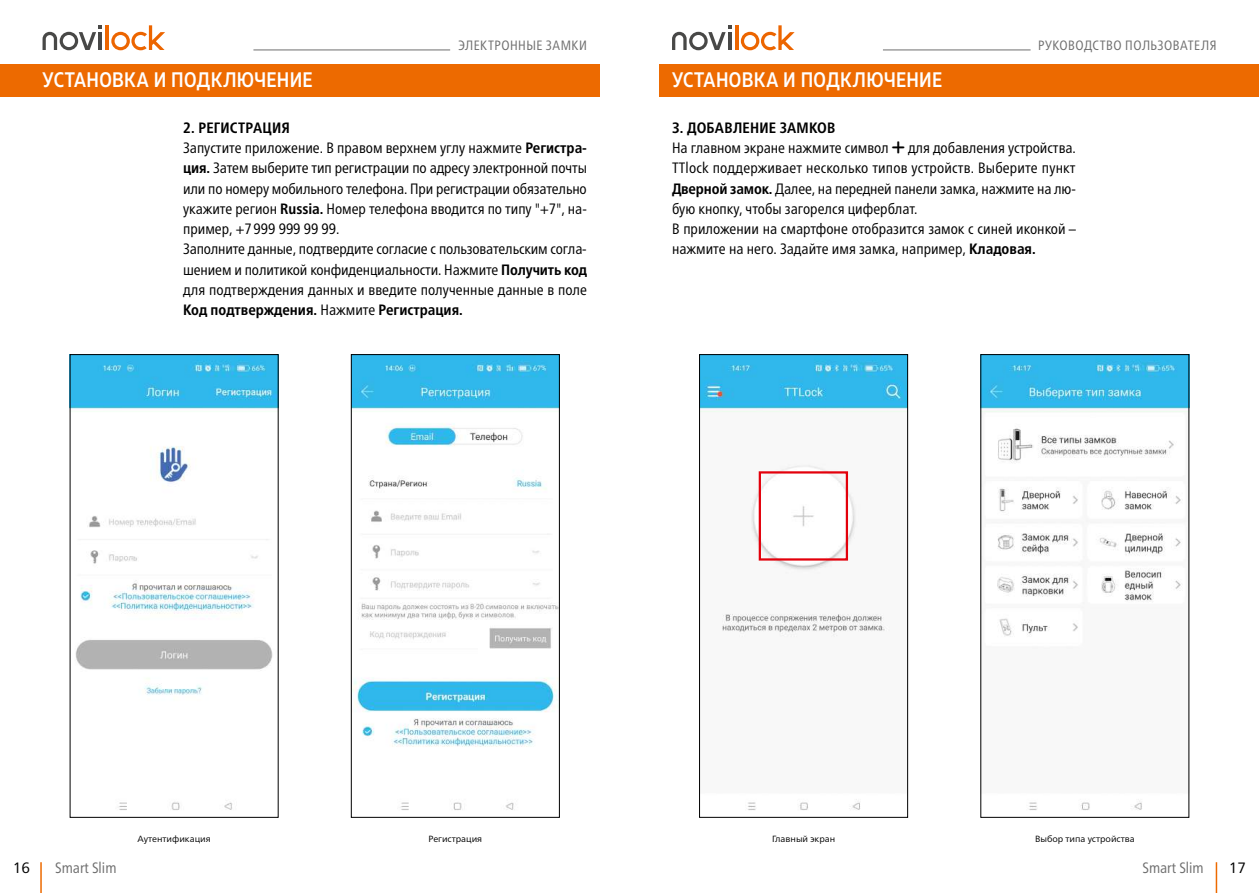
<style>
.page{position:relative;width:1259px;height:893px;background:#fff}
.page>*{position:absolute;margin:0;border:0;box-sizing:border-box;transform-origin:0 0}
.t1{font:500 21px "Muller Narrow";letter-spacing:.015em;color:#fff}
.t2{font:condensed 15px/20.2px "Frutiger Neue LTW1 G";color:#000}
.t3{font:condensed 15px "Frutiger Neue LTW1 G";color:#6e6e6e}
.t4{font:700 condensed 15px "Frutiger Neue LTW1 G";letter-spacing:.015em;color:#000}
.t5{font:15px "Frutiger Neue LTW1 G";color:#000}
.t6{font:condensed 13.5px "Frutiger Neue LTW1 G";letter-spacing:.035em;color:#6e6e6e}
.t7{font:9px "Frutiger Neue LTW1 G";color:#000}
.s1{font-weight:700}
</style>
<div class="page">
<div style="left:0;top:64px;width:600px;height:33px;background:#ed6a00"></div>
<div style="left:659px;top:64px;width:600px;height:33px;background:#ed6a00"></div>
<svg style="left:43px;top:25px;width:59px;height:25px"></svg>
<hr style="left:106px;top:25px;width:3px;height:25px;background:#ec6500">
<svg style="left:111px;top:25px;width:54px;height:25px"></svg>
<svg style="left:672px;top:25px;width:59px;height:25px"></svg>
<hr style="left:735px;top:25px;width:3px;height:25px;background:#ec6500">
<svg style="left:741px;top:25px;width:53px;height:25px"></svg>
<hr style="left:40px;top:862px;width:2px;height:31px;background:#ed6a00">
<hr style="left:1215px;top:862px;width:2px;height:31px;background:#ed6a00">
<hr style="left:883px;top:50px;width:147px;height:1px;background:#6e6e6e">
<hr style="left:253px;top:50px;width:197px;height:1px;background:#6e6e6e">
<img style="left:72px;top:356px;width:204px;height:454px">
<img style="left:353px;top:356px;width:205px;height:454px">
<div style="left:70px;top:354px;width:208px;height:464px;border:1px solid #000"></div>
<div style="left:351px;top:354px;width:209px;height:464px;border:1px solid #000"></div>
<img style="left:701px;top:356px;width:205px;height:454px">
<img style="left:982px;top:356px;width:205px;height:454px">
<div style="left:699px;top:354px;width:209px;height:464px;border:1px solid #000"></div>
<div style="left:980px;top:354px;width:209px;height:464px;border:1px solid #000"></div>
<div style="left:758px;top:471px;width:90px;height:90px;border:2px solid #e3000b"></div>
<p class="t6" style="left:458px;top:38px;width:130px">ЭЛЕКТРОННЫЕ ЗАМКИ</p>
<h1 class="t1" style="left:43px;top:67px;width:272px">УСТАНОВКА И ПОДКЛЮЧЕНИЕ</h1>
<h1 class="t1" style="left:672px;top:67px;width:272px">УСТАНОВКА И ПОДКЛЮЧЕНИЕ</h1>
<p class="t6" style="left:1038px;top:38px;width:180px">РУКОВОДСТВО ПОЛЬЗОВАТЕЛЯ</p>
<p class="t2" style="left:183px;top:117px;width:405px"><span class="s1">2. РЕГИСТРАЦИЯ<br></span>Запустите приложение. В правом верхнем углу нажмите <span class="s1">Регистра&shy;ция.</span> Затем выберите тип регистрации по адресу электронной почты или по номеру мобильного телефона. При регистрации обязательно укажите регион <span class="s1">Russia.</span> Номер телефона вводится по типу "+7", на&shy;пример, +7 999 999 99 99.<br>Заполните данные, подтвердите согласие с пользовательским согла&shy;шением и политикой конфиденциальности. Нажмите <span class="s1">Получить код </span>для подтверждения данных и введите полученные данные в поле <span class="s1">Код подтверждения.</span> Нажмите <span class="s1">Регистрация.</span></p>
<p class="t4" style="left:672px;top:119px;width:165px">3. ДОБАВЛЕНИЕ ЗАМКОВ</p>
<p class="t2" style="left:672px;top:138px;width:405px;text-indent:236px">для добавления устройства.<br>TTlock поддерживает несколько типов устройств. Выберите пункт <span class="s1">Дверной замок.</span> Далее, на передней панели замка, нажмите на лю&shy;бую кнопку, чтобы загорелся циферблат.<br>В приложении на смартфоне отобразится замок с синей иконкой – нажмите на него. Задайте имя замка, например, <span class="s1">Кладовая.</span></p>
<p class="t2" style="left:672px;top:138px;width:218px">На главном экране нажмите символ</p>
<p class="t7" style="left:138px;top:833px;width:75px">Аутентификация</p>
<p class="t7" style="left:428px;top:833px;width:55px">Регистрация</p>
<p class="t7" style="left:772px;top:833px;width:65px">Главный экран</p>
<p class="t7" style="left:1035px;top:833px;width:101px">Выбор типа устройства</p>
<p class="t3" style="left:55px;top:859px;width:63px">Smart Slim</p>
<p class="t3" style="left:1142px;top:859px;width:63px">Smart Slim</p>
<p class="t5" style="left:13px;top:858px;width:19px">16</p>
<p class="t5" style="left:1229px;top:858px;width:19px">17</p>
</div>
